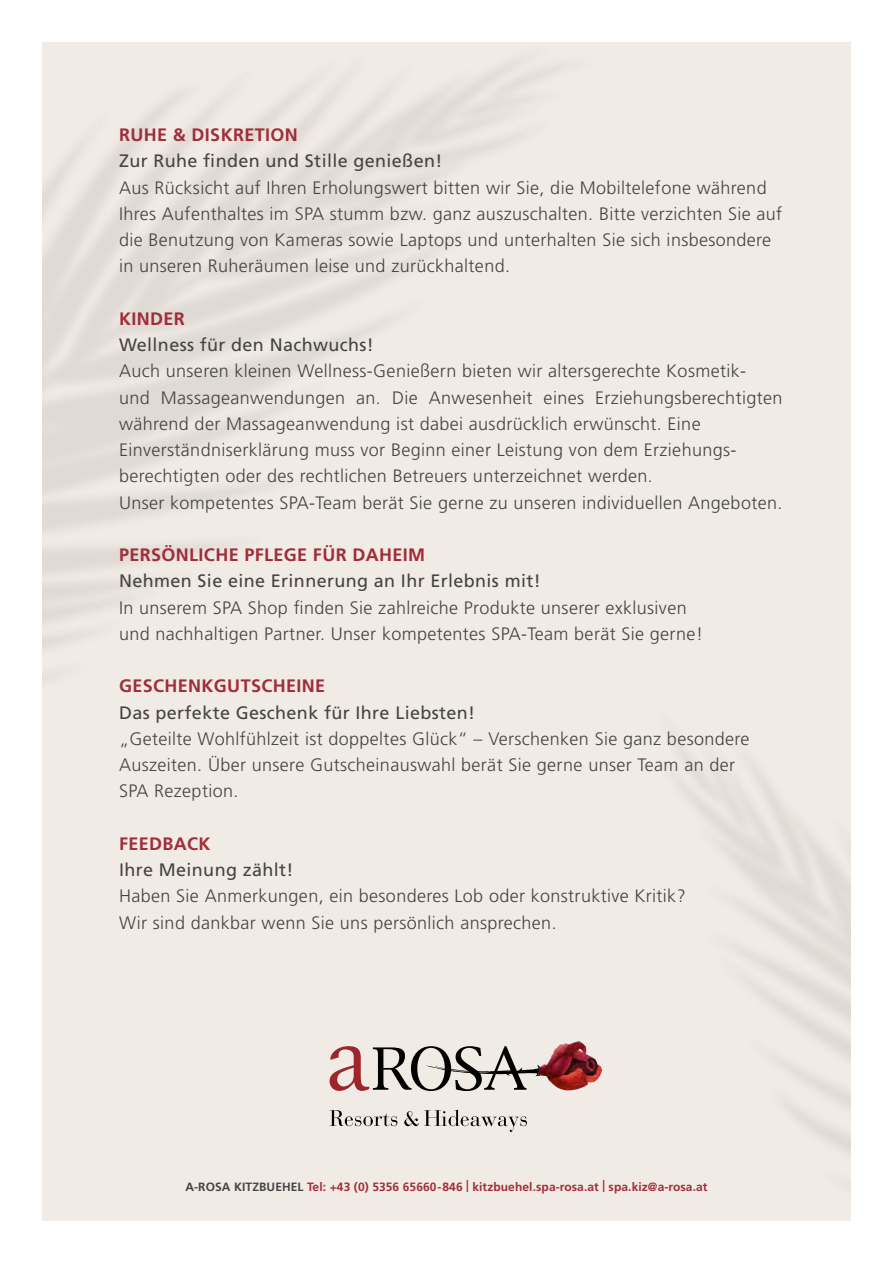
<style>
.page{position:relative;width:893px;height:1263px;background:#fff}
.page>*{position:absolute;margin:0;border:0;box-sizing:border-box;transform-origin:0 0}
.t1{font:300 18px/26.2px "Frutiger LT";letter-spacing:.02em;color:#454444}
.t2{font:18px "Frutiger LT";letter-spacing:.02em;color:#454444}
.t3{font:700 18px "Frutiger LT";letter-spacing:.02em;color:#a02d39}
.t4{font:700 12px "Frutiger LT";letter-spacing:.01em;color:#a02d39}
.s1{color:#454444}
</style>
<div class="page">
<img style="left:43px;top:43px;width:807px;height:1177px">
<svg style="left:330px;top:1046px;width:212px;height:45px;background:#b5a8a4"></svg>
<img style="left:538px;top:1041px;width:40px;height:49px">
<svg style="left:330px;top:1110px;width:67px;height:16px"></svg>
<svg style="left:404px;top:1109px;width:123px;height:23px;background:#cec8c3"></svg>
<p class="t3" style="left:119px;top:124px;width:180px">RUHE &amp; DISKRETION</p>
<p class="t2" style="left:119px;top:150px;width:325px">Zur Ruhe finden und Stille genießen!</p>
<p class="t1" style="left:119px;top:174px;width:665px">Aus Rücksicht auf Ihren Erholungswert bitten wir Sie, die Mobiltelefone während Ihres Aufenthaltes im SPA stumm bzw. ganz auszuschalten. Bitte verzichten Sie auf die Benutzung von Kameras sowie Laptops und unterhalten Sie sich insbesondere in unseren Ruheräumen leise und zurückhaltend.</p>
<p class="t3" style="left:119px;top:308px;width:67px">KINDER</p>
<p class="t2" style="left:119px;top:334px;width:256px">Wellness für den Nachwuchs!</p>
<p class="t1" style="left:119px;top:358px;width:665px">Auch unseren kleinen Wellness-Genießern bieten wir altersgerechte Kosmetik-<br>und Massageanwendungen an. Die Anwesenheit eines Erziehungsberechtigten während der Massageanwendung ist dabei ausdrücklich erwünscht. Eine Einverständniserklärung muss vor Beginn einer Leistung von dem Erziehungs&shy;berechtigten oder des rechtlichen Betreuers unterzeichnet werden.<br>Unser kompetentes SPA-Team berät Sie gerne zu unseren individuellen Angeboten.</p>
<p class="t3" style="left:119px;top:544px;width:308px">PERSÖNLICHE PFLEGE FÜR DAHEIM</p>
<p class="t2" style="left:119px;top:570px;width:423px">Nehmen Sie eine Erinnerung an Ihr Erlebnis mit!</p>
<p class="t1" style="left:119px;top:594px;width:585px">In unserem SPA Shop finden Sie zahlreiche Produkte unserer exklusiven und nachhaltigen Partner. Unser kompetentes SPA-Team berät Sie gerne!</p>
<p class="t3" style="left:119px;top:675px;width:208px">GESCHENKGUTSCHEINE</p>
<p class="t2" style="left:119px;top:702px;width:358px">Das perfekte Geschenk für Ihre Liebsten!</p>
<p class="t1" style="left:119px;top:726px;width:632px">„Geteilte Wohlfühlzeit ist doppeltes Glück“ – Verschenken Sie ganz besondere<br>Auszeiten. Über unsere Gutscheinauswahl berät Sie gerne unser Team an der<br>SPA Rezeption.</p>
<p class="t3" style="left:119px;top:833px;width:93px">FEEDBACK</p>
<p class="t2" style="left:119px;top:859px;width:176px">Ihre Meinung zählt!</p>
<p class="t1" style="left:119px;top:883px;width:568px">Haben Sie Anmerkungen, ein besonderes Lob oder konstruktive Kritik?<br>Wir sind dankbar wenn Sie uns persönlich ansprechen.</p>
<p class="t4" style="left:185px;top:1179px;width:524px"><span class="s1">A-ROSA KITZBUEHEL</span> Tel: +43 (0) 5356 65660-846 | kitzbuehel.spa-rosa.at | spa.kiz@a-rosa.at</p>
</div>
